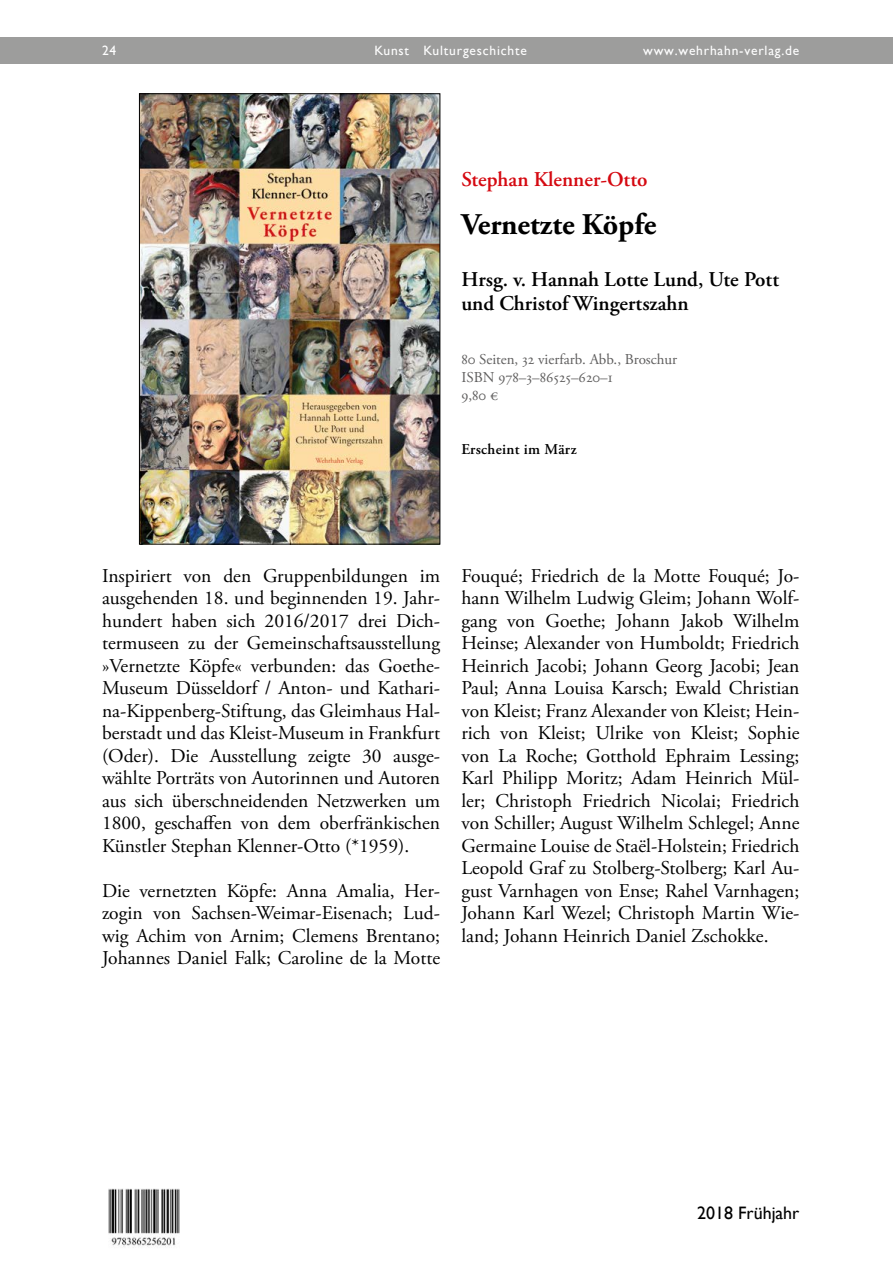
<style>
.page{position:relative;width:893px;height:1263px;background:#fff}
.page>*{position:absolute;margin:0;border:0;box-sizing:border-box;transform-origin:0 0}
.t1{font:700 30px "Adobe Garamond Pro";color:#000}
.t2{font:600 21px/24px "Adobe Garamond Pro";color:#000}
.t3{font:600 21px "Adobe Garamond Pro";color:#d50911}
.t4{font:19.5px/22.5px "Adobe Garamond Pro";color:#000;text-align:justify}
.t5{font:18px "Gill Sans";color:#000}
.t6{font:15px/18px "Adobe Garamond Pro";color:#5f5e5e}
.t7{font:600 15px "Adobe Garamond Pro";letter-spacing:.02em;color:#000}
.t8{font:13.5px "Gill Sans";letter-spacing:.06em;color:#fff}
</style>
<div class="page">
<div style="left:0;top:38px;width:893px;height:26px;background:#9d9d9c"></div>
<img style="left:141px;top:96px;width:297px;height:446px">
<div style="left:139px;top:94px;width:301px;height:450px;border:1px solid #000"></div>
<img style="left:108px;top:1188px;width:72px;height:59px">
<p class="t8" style="left:375px;top:43px;width:154px">Kunst Kulturgeschichte</p>
<p class="t8" style="left:102px;top:43px;width:16px">24</p>
<p class="t8" style="left:643px;top:43px;width:109px">www.wehrhahn-v</p>
<p class="t8" style="left:646px;top:43px;width:156px">www.wehrhahn-verlag.de</p>
<p class="t3" style="left:461px;top:167px;width:188px">Stephan Klenner-Otto</p>
<h1 class="t1" style="left:461px;top:207px;width:197px">Vernetzte Köpfe</h1>
<p class="t2" style="left:461px;top:268px;width:319px">Hrsg. v. Hannah Lotte Lund, Ute Pott und Christof Wingertszahn</p>
<p class="t6" style="left:461px;top:351px;width:217px">80 Seiten, 32 vierfarb. Abb., Broschur<br>ISBN 978–3–86525–620–1<br>9,80 €</p>
<p class="t7" style="left:461px;top:441px;width:117px">Erscheint im März</p>
<p class="t4" style="left:102px;top:565px;width:340px">Inspiriert von den Gruppenbildungen im ausgehenden 18. und beginnenden 19. Jahr&shy;hundert haben sich 2016/2017 drei Dich&shy;termuseen zu der Gemeinschaftsausstellung »Vernetzte Köpfe« verbunden: das Goethe-Museum Düsseldorf / Anton- und Kathari&shy;na-Kippenberg-Stiftung, das Gleimhaus Hal&shy;berstadt und das Kleist-Museum in Frankfurt (Oder). Die Ausstellung zeigte 30 ausge&shy;wählte Porträts von Autorinnen und Autoren aus sich überschneidenden Netzwerken um 1800, geschaffen von dem oberfränkischen Künstler Stephan Klenner-Otto (*1959).</p>
<p class="t4" style="left:102px;top:880px;width:340px">Die vernetzten Köpfe: Anna Amalia, Her&shy;zogin von Sachsen-Weimar-Eisenach; Lud&shy;wig Achim von Arnim; Clemens Brentano; Johannes Daniel Falk; Caroline de la Motte</p>
<p class="t4" style="left:461px;top:565px;width:340px">Fouqué; Friedrich de la Motte Fouqué; Jo&shy;hann Wilhelm Ludwig Gleim; Johann Wolf&shy;gang von Goethe; Johann Jakob Wilhelm Heinse; Alexander von Humboldt; Friedrich Heinrich Jacobi; Johann Georg Jacobi; Jean Paul; Anna Louisa Karsch; Ewald Christian von Kleist; Franz Alexander von Kleist; Hein&shy;rich von Kleist; Ulrike von Kleist; Sophie von La Roche; Gotthold Ephraim Lessing; Karl Philipp Moritz; Adam Heinrich Mül&shy;ler; Christoph Friedrich Nicolai; Friedrich von Schiller; August Wilhelm Schlegel; Anne Germaine Louise de Staël-Holstein; Friedrich Leopold Graf zu Stolberg-Stolberg; Karl Au&shy;gust Varnhagen von Ense; Rahel Varnhagen; Johann Karl Wezel; Christoph Martin Wie&shy;land; Johann Heinrich Daniel Zschokke.</p>
<p class="t5" style="left:697px;top:1203px;width:104px">2018 Frühjahr</p>
</div>
